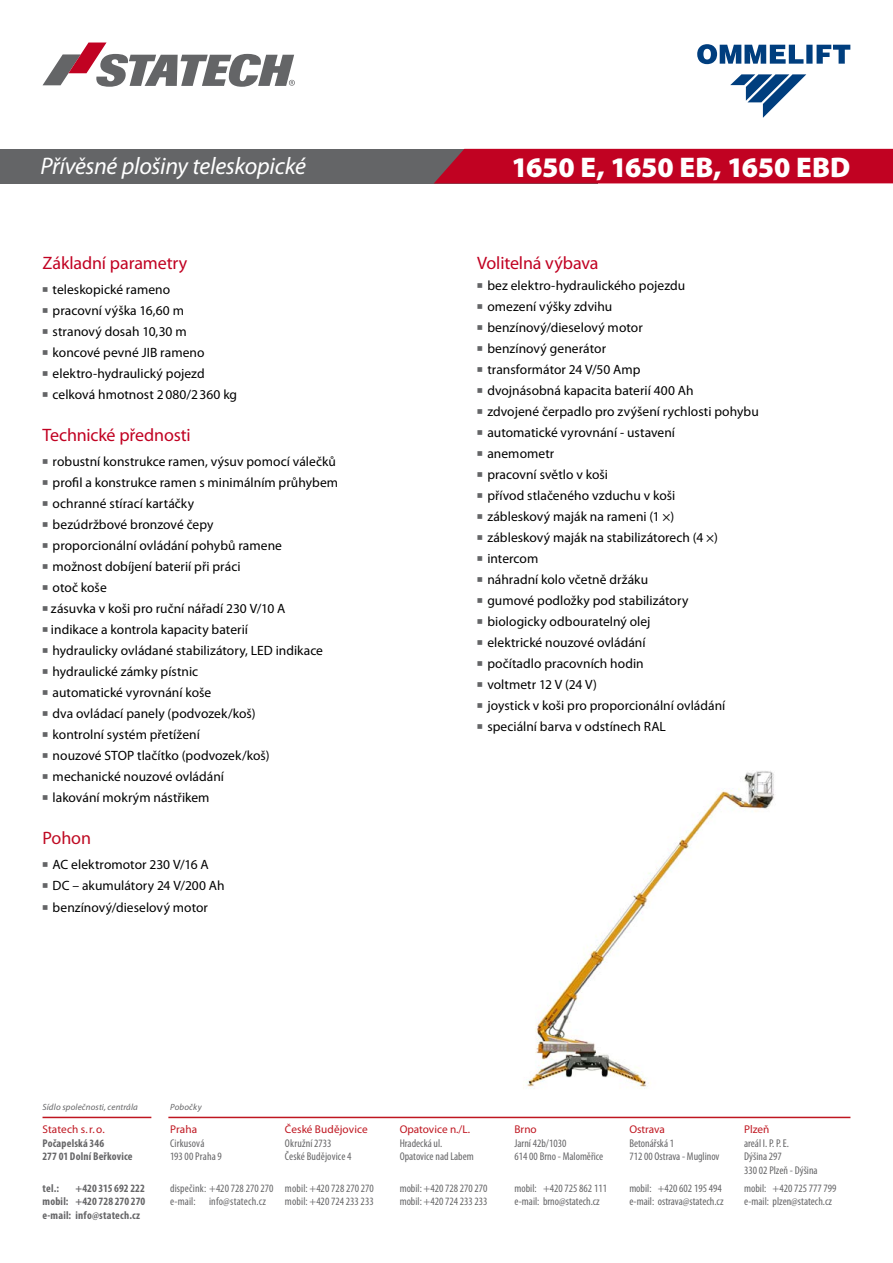
<style>
.page{position:relative;width:893px;height:1263px;background:#fff}
.page>*{position:absolute;margin:0;border:0;box-sizing:border-box;transform-origin:0 0}
.t1{font:900 28.5px "Myriad Pro";letter-spacing:-.01em;color:#fff}
.t2{font:italic 24px "Myriad Pro";letter-spacing:-.015em;color:#fff}
.t3{font:18px "Myriad Pro";letter-spacing:-.01em;color:#c10222}
.t4{font:18px "Myriad Pro";letter-spacing:-.005em;color:#bf0b23}
.t5{font:13.5px/21px "Myriad Pro";letter-spacing:.005em;color:#000}
.t6{font:condensed 11.25px/13.5px "Myriad Pro";color:#666668}
.t7{font:700 condensed 11.25px/13.5px "Myriad Pro";letter-spacing:.015em;color:#666668}
.t8{font:11.25px "Myriad Pro";color:#bf1620}
.t9{font:italic 9px "Myriad Pro";letter-spacing:.015em;color:#666668}
</style>
<div class="page">
<svg style="left:43px;top:43px;width:252px;height:44px"></svg>
<hr style="left:43px;top:1117px;width:108px;height:1px;background:#bf1620">
<hr style="left:168px;top:1117px;width:682px;height:1px;background:#bf1620">
<svg style="left:697px;top:44px;width:153px;height:74px"></svg>
<div style="left:0;top:149px;width:597px;height:34px;background:#646567"></div>
<div style="left:434px;top:149px;width:459px;height:34px;background:#c10222"></div>
<img style="left:523px;top:771px;width:251px;height:318px">
<h2 class="t2" style="left:41px;top:154px;width:267px">Přívěsné plošiny teleskopické</h2>
<h1 class="t1" style="left:511px;top:151px;width:340px">1650 E, 1650 EB, 1650 EBD</h1>
<h3 class="t3" style="left:43px;top:253px;width:146px">Základní parametry</h3>
<p class="t5" style="left:53px;top:279px;width:186px">teleskopické rameno<br>pracovní výška 16,60 m<br>stranový dosah 10,30 m koncové pevné JIB rameno elektro-hydraulický pojezd celková hmotnost 2080/2360 kg</p>
<h3 class="t3" style="left:43px;top:425px;width:150px">Technické přednosti</h3>
<p class="t5" style="left:51px;top:451px;width:289px">robustní konstrukce ramen, výsuv pomocí válečků profil a konstrukce ramen s minimálním průhybem ochranné stírací kartáčky<br>bezúdržbové bronzové čepy<br>proporcionální ovládání pohybů ramene<br>možnost dobíjení baterií při práci<br>otoč koše<br>zásuvka v koši pro ruční nářadí 230 V/10 A<br>indikace a kontrola kapacity baterií<br>hydraulicky ovládané stabilizátory, LED indikace hydraulické zámky pístnic<br>automatické vyrovnání koše<br>dva ovládací panely (podvozek/koš)<br>kontrolní systém přetížení<br>nouzové STOP tlačítko (podvozek/koš) mechanické nouzové ovládání<br>lakování mokrým nástřikem</p>
<h3 class="t4" style="left:43px;top:828px;width:50px">Pohon</h3>
<p class="t5" style="left:53px;top:855px;width:173px">AC elektromotor 230 V/16 A<br>DC – akumulátory 24 V/200 Ah benzínový/dieselový motor</p>
<h3 class="t3" style="left:477px;top:253px;width:123px">Volitelná výbava</h3>
<p class="t5" style="left:487px;top:275px;width:273px">bez elektro-hydraulického pojezdu<br>omezení výšky zdvihu<br>benzínový/dieselový motor<br>benzínový generátor<br>transformátor 24 V/50 Amp<br>dvojnásobná kapacita baterií 400 Ah<br>zdvojené čerpadlo pro zvýšení rychlosti pohybu automatické vyrovnání - ustavení<br>anemometr<br>pracovní světlo v koši<br>přívod stlačeného vzduchu v koši<br>zábleskový maják na rameni (1 ×)<br>zábleskový maják na stabilizátorech (4 ×) intercom<br>náhradní kolo včetně držáku<br>gumové podložky pod stabilizátory<br>biologicky odbouratelný olej<br>elektrické nouzové ovládání<br>počítadlo pracovních hodin<br>voltmetr 12 V (24 V)<br>joystick v koši pro proporcionální ovládání speciální barva v odstínech RAL</p>
<p class="t9" style="left:43px;top:1102px;width:97px">Sídlo společnosti, centrála</p>
<p class="t9" style="left:170px;top:1102px;width:33px">Pobočky</p>
<p class="t8" style="left:43px;top:1123px;width:64px">Statech s.r.o.</p>
<p class="t7" style="left:43px;top:1136px;width:92px">Počapelská 346<br>277 01 Dolní Beřkovice</p>
<p class="t7" style="left:43px;top:1181px;width:18px">tel.:</p>
<p class="t8" style="left:170px;top:1123px;width:29px">Praha</p>
<p class="t6" style="left:170px;top:1136px;width:53px">Cirkusová<br>193 00 Praha 9</p>
<p class="t6" style="left:170px;top:1181px;width:105px">dispečink: +420 728 270 270 e-mail: info@statech.cz</p>
<p class="t7" style="left:43px;top:1181px;width:104px;text-align:justify;text-indent:33px">+420 315 692 222 mobil: +420 728 270 270 e-mail: info@statech.cz</p>
<p class="t8" style="left:285px;top:1123px;width:84px">České Budějovice</p>
<p class="t6" style="left:285px;top:1136px;width:68px">Okružní 2733<br>České Budějovice 4</p>
<p class="t6" style="left:285px;top:1181px;width:90px">mobil: +420 728 270 270 mobil: +420 724 233 233</p>
<p class="t8" style="left:400px;top:1123px;width:72px">Opatovice n./L.</p>
<p class="t6" style="left:400px;top:1136px;width:76px">Hradecká ul.<br>Opatovice nad Labem</p>
<p class="t6" style="left:400px;top:1181px;width:89px">mobil: +420 728 270 270 mobil: +420 724 233 233</p>
<p class="t8" style="left:514px;top:1123px;width:24px">Brno</p>
<p class="t6" style="left:514px;top:1136px;width:90px">Jarní 42b/1030<br>614 00 Brno - Maloměřice</p>
<p class="t6" style="left:514px;top:1181px;width:94px">mobil: +420 725 862 111 e-mail: brno@statech.cz</p>
<p class="t8" style="left:629px;top:1123px;width:37px">Ostrava</p>
<p class="t6" style="left:629px;top:1136px;width:92px">Betonářská 1<br>712 00 Ostrava - Muglinov</p>
<p class="t6" style="left:629px;top:1181px;width:96px">mobil: +420 602 195 494 e-mail: ostrava@statech.cz</p>
<p class="t8" style="left:744px;top:1123px;width:27px">Plzeň</p>
<p class="t6" style="left:744px;top:1136px;width:75px">areál I. P. P. E.<br>Dýšina 297<br>330 02 Plzeň - Dýšina</p>
<p class="t6" style="left:744px;top:1181px;width:94px">mobil: +420 725 777 799 e-mail: plzen@statech.cz</p>
</div>
